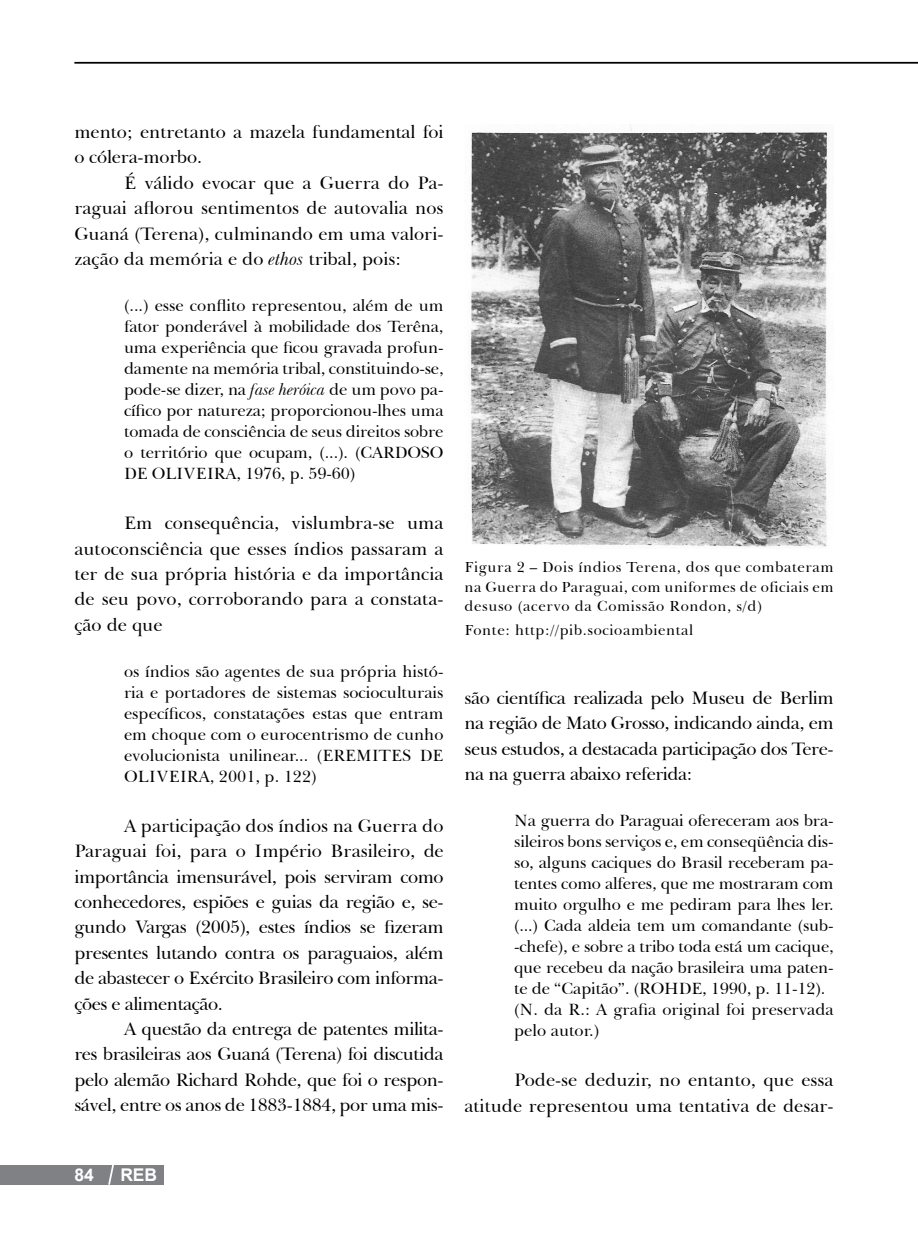
<style>
.page{position:relative;width:918px;height:1241px;background:#fff}
.page>*{position:absolute;margin:0;border:0;box-sizing:border-box;transform-origin:0 0}
.t1{font:18.38px/25.4px "Baskerville BT";letter-spacing:-.01em;color:#000;text-align:justify}
.t2{font:700 17.5px "Arial";color:#fff}
.t3{font:16.62px/21px "Baskerville BT";letter-spacing:-.01em;color:#000;text-align:justify}
.t4{font:14.88px/19.2px "Baskerville BT";letter-spacing:.04em;color:#000;text-align:justify}
.s1{font-style:italic}
</style>
<div class="page">
<div style="left:0;top:1164px;width:164px;height:20px;background:#808184"></div>
<svg style="left:107px;top:1164px;width:10px;height:21px"></svg>
<hr style="left:74px;top:62px;width:844px;height:2px;background:#000">
<img style="left:470px;top:124px;width:359px;height:423px">
<p class="t1" style="left:74px;top:119px;width:370px">mento; entretanto a mazela fundamental foi o cólera-morbo.</p>
<p class="t1" style="left:74px;top:169px;width:370px;text-indent:50px">É válido evocar que a Guerra do Pa&shy;raguai aflorou sentimentos de autovalia nos Guaná (Terena), culminando em uma valori&shy;zação da memória e do <span class="s1">ethos</span> tribal, pois:</p>
<p class="t3" style="left:124px;top:294px;width:321px">(...) esse conflito representou, além de um fator ponderável à mobilidade dos Terêna, uma experiência que ficou gravada profun&shy;damente na memória tribal, constituindo-se, pode-se dizer, na <span class="s1">fase heróica</span> de um povo pa&shy;cífico por natureza; proporcionou-lhes uma tomada de consciência de seus direitos sobre o território que ocupam, (...). (CARDOSO DE OLIVEIRA, 1976, p. 59-60)</p>
<p class="t1" style="left:74px;top:509px;width:370px;text-indent:50px">Em consequência, vislumbra-se uma autoconsciência que esses índios passaram a ter de sua própria história e da importância de seu povo, corroborando para a constata&shy;ção de que</p>
<p class="t3" style="left:124px;top:660px;width:321px">os índios são agentes de sua própria histó&shy;ria e portadores de sistemas socioculturais específicos, constatações estas que entram em choque com o eurocentrismo de cunho evolucionista unilinear... (EREMITES DE OLIVEIRA, 2001, p. 122)</p>
<p class="t1" style="left:74px;top:812px;width:371px;text-indent:50px">A participação dos índios na Guerra do Paraguai foi, para o Império Brasileiro, de importância imensurável, pois serviram como conhecedores, espiões e guias da região e, se&shy;gundo Vargas (2005), estes índios se fizeram presentes lutando contra os paraguaios, além de abastecer o Exército Brasileiro com informa&shy;ções e alimentação.</p>
<p class="t1" style="left:74px;top:1015px;width:371px;text-indent:50px">A questão da entrega de patentes milita&shy;res brasileiras aos Guaná (Terena) foi discutida pelo alemão Richard Rohde, que foi o respon&shy;sável, entre os anos de 1883-1884, por uma mis-</p>
<p class="t2" style="left:74px;top:1163px;width:21px">84</p>
<p class="t2" style="left:120px;top:1163px;width:38px">REB</p>
<p class="t4" style="left:464px;top:557px;width:371px">Figura 2 – Dois índios Terena, dos que combateram na Guerra do Paraguai, com uniformes de oficiais em desuso (acervo da Comissão Rondon, s/d)</p>
<p class="t4" style="left:464px;top:619px;width:230px">Fonte: http://pib.socioambiental</p>
<p class="t1" style="left:464px;top:684px;width:371px">são científica realizada pelo Museu de Berlim na região de Mato Grosso, indicando ainda, em seus estudos, a destacada participação dos Tere&shy;na na guerra abaixo referida:</p>
<p class="t3" style="left:514px;top:809px;width:321px;text-align:left">Na guerra do Paraguai ofereceram aos bra&shy;sileiros bons serviços e, em conseqüência dis&shy;so, alguns caciques do Brasil receberam pa&shy;tentes como alferes, que me mostraram com muito orgulho e me pediram para lhes ler. (...) Cada aldeia tem um comandante (sub--chefe), e sobre a tribo toda está um cacique, que recebeu da nação brasileira uma paten&shy;te de “Capitão”. (ROHDE, 1990, p. 11-12). (N. da R.: A grafia original foi preservada pelo autor.)</p>
<p class="t1" style="left:464px;top:1066px;width:370px;text-align:right">Pode-se deduzir, no entanto, que essa atitude representou uma tentativa de desar-</p>
</div>
